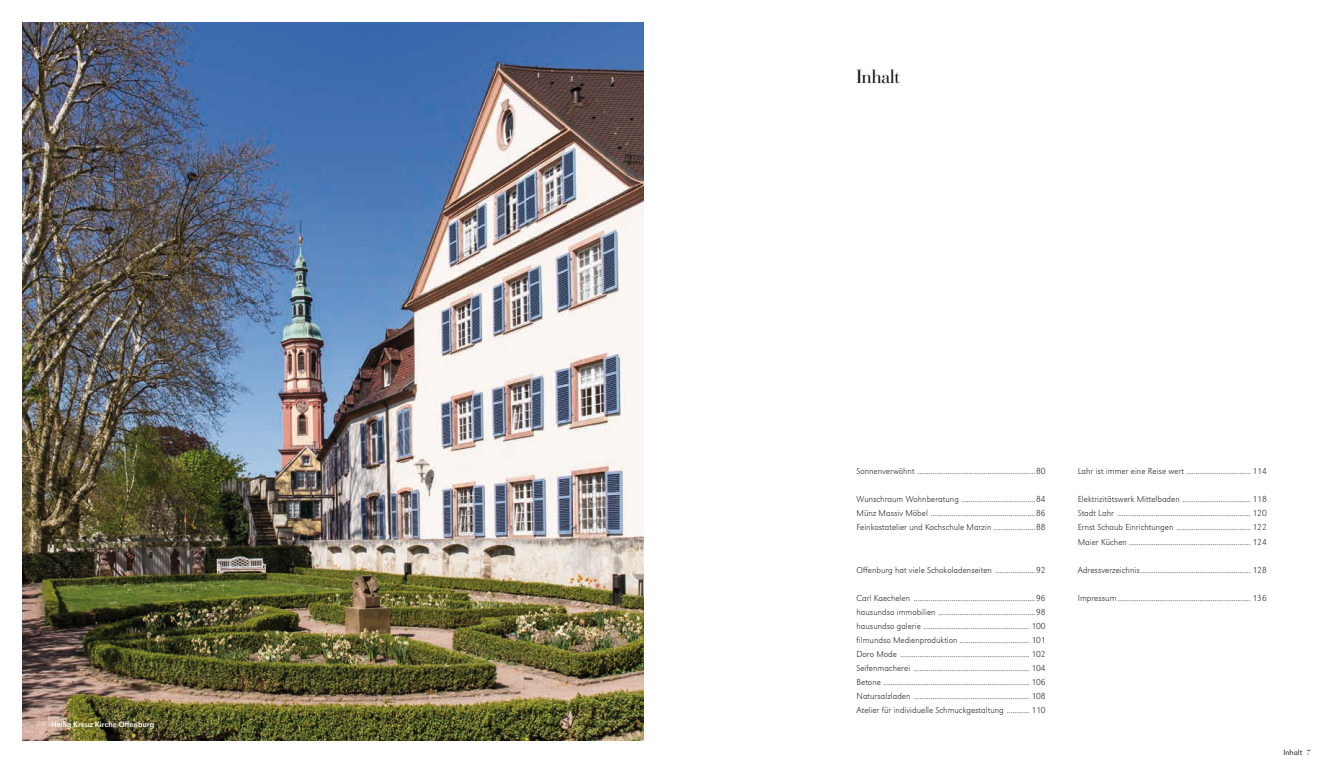
<style>
.page{position:relative;width:1333px;height:766px;background:#fff}
.page>*{position:absolute;margin:0;border:0;box-sizing:border-box;transform-origin:0 0}
.t1{font:20px "Bauer Bodoni BT";color:#151616}
.t2{font:300 expanded 9px/14px "URW Grotesk";color:#151616;text-align:justify}
.t3{font:8px "URW Grotesk";color:#fff}
.t4{font:300 8px "URW Grotesk";color:#151616}
.s1{font-family:"Bauer Bodoni BT";font-weight:400;font-style:italic}
</style>
<div class="page">
<img style="left:23px;top:23px;width:620px;height:717px">
<p class="t3" style="left:51px;top:719px;width:105px">Heilig Kreuz Kirche Offenburg</p>
<h1 class="t1" style="left:856px;top:64px;width:45px">Inhalt</h1>
<p class="t2" style="left:856px;top:464px;width:190px">Sonnenverwöhnt ..............................................................80</p>
<p class="t2" style="left:856px;top:492px;width:191px">Wunschraum Wohnberatung .......................................84<br>Münz Massiv Möbel .......................................................86<br>Feinkostatelier und Kochschule Marzin ......................88</p>
<p class="t2" style="left:856px;top:562px;width:190px">Offenburg hat viele Schokoladenseiten .....................92</p>
<p class="t2" style="left:856px;top:590px;width:190px">Carl Kaechelen ................................................................96 hausundso immobilien ...................................................98 hausundso galerie ........................................................ 100 filmundso Medienproduktion ..................................... 101<br>Doro Mode .................................................................... 102<br>Seifenmacherei ............................................................. 104<br>Betone ............................................................................. 106<br>Natursalzladen ............................................................. 108<br>Atelier für individuelle Schmuckgestaltung ............ 110</p>
<p class="t2" style="left:1077px;top:464px;width:190px">Lahr ist immer eine Reise wert .................................. 114</p>
<p class="t2" style="left:1077px;top:492px;width:190px">Elektrizitätswerk Mittelbaden .................................... 118<br>Stadt Lahr ...................................................................... 120<br>Ernst Schaub Einrichtungen ....................................... 122<br>Maier Küchen ................................................................ 124</p>
<p class="t2" style="left:1077px;top:562px;width:190px">Adressverzeichnis.......................................................... 128</p>
<p class="t2" style="left:1077px;top:590px;width:190px">Impressum...................................................................... 136</p>
<p class="t4" style="left:1283px;top:747px;width:28px">Inhalt <span class="s1">7</span></p>
</div>
